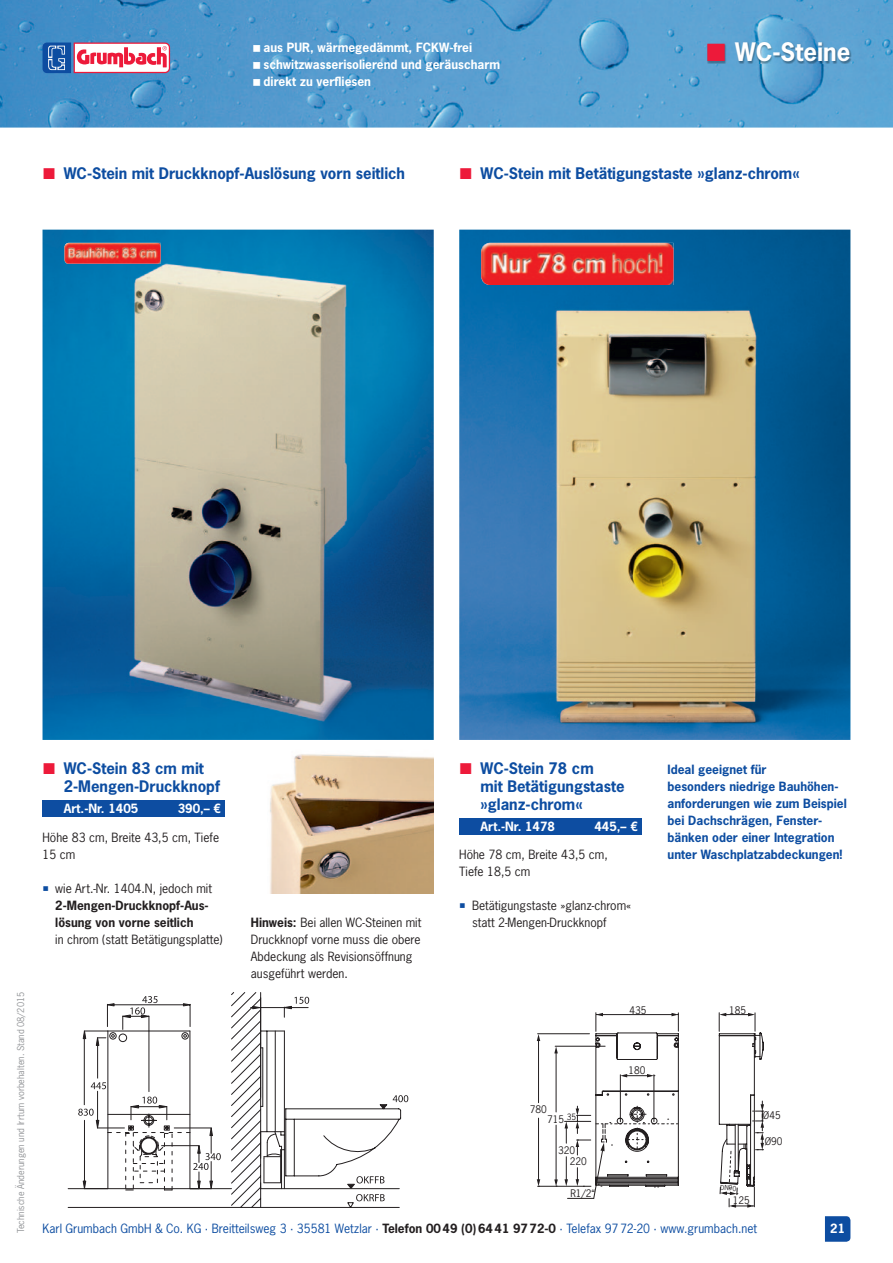
<style>
.page{position:relative;width:893px;height:1263px;background:#fff}
.page>*{position:absolute;margin:0;border:0;box-sizing:border-box;transform-origin:0 0}
.t1{font:700 24px "News Gothic Std";color:#fff}
.t2{font:700 15px/18px "News Gothic Std";color:#0d4da1}
.t3{font:12px/17px "News Gothic Std";color:#231f20}
.t4{font:700 12px/17px "News Gothic Std";color:#0d4da1}
.t5{font:700 12px/17px "News Gothic Std";color:#fff}
.t6{font:12px "News Gothic Std";color:#0d4da1}
.t7{font:700 12px/17px "News Gothic Std";color:#231f20}
.t8{font:9.9px "News Gothic Std";color:#231f20}
.t9{font:9px "News Gothic Std";color:#939598}
.t10{font:6.6px "News Gothic Std";color:#231f20}
.s1{color:#0d4da1}
.s2{font-weight:400}
.s3{font-weight:700}
.s4{font-weight:700;color:#231f20}
</style>
<div class="page">
<img style="left:0;top:0;width:893px;height:128px">
<svg style="left:43px;top:43px;width:127px;height:30px"></svg>
<svg style="left:825px;top:1216px;width:25px;height:26px"></svg>
<img style="left:707px;top:42px;width:144px;height:22px">
<div style="left:459px;top:819px;width:183px;height:16px;background:#0d4da1"></div>
<div style="left:43px;top:801px;width:182px;height:16px;background:#0d4da1"></div>
<img style="left:270px;top:754px;width:164px;height:139px">
<img style="left:43px;top:230px;width:391px;height:510px">
<img style="left:459px;top:230px;width:391px;height:510px">
<hr style="left:68px;top:1207px;width:331px;height:1px;background:#231f20">
<hr style="left:68px;top:1188px;width:163px;height:1px;background:#231f20">
<svg style="left:78px;top:992px;width:330px;height:216px"></svg>
<svg style="left:537px;top:1013px;width:227px;height:195px"></svg>
<img style="left:64px;top:243px;width:97px;height:21px">
<img style="left:481px;top:243px;width:192px;height:42px">
<svg style="left:707px;top:44px;width:18px;height:17px"></svg>
<svg style="left:253px;top:45px;width:7px;height:7px"></svg>
<svg style="left:253px;top:62px;width:7px;height:7px"></svg>
<svg style="left:253px;top:79px;width:7px;height:7px"></svg>
<p class="t5" style="left:264px;top:39px;width:238px">aus PUR, wärmegedämmt, FCKW-frei schwitzwasserisolierend und geräuscharm direkt zu verfliesen</p>
<h1 class="t1" style="left:735px;top:36px;width:117px">WC-Steine</h1>
<p class="t2" style="left:64px;top:164px;width:343px">WC-Stein mit Druckknopf-Auslösung vorn seitlich</p>
<p class="t2" style="left:480px;top:164px;width:321px">WC-Stein mit Betätigungstaste »glanz-chrom«</p>
<p class="t9" style="left:15px;top:1233px;width:243px;rotate:-90deg">Technische Änderungen und Irrtum vorbehalten. Stand 08/2015</p>
<p class="t2" style="left:64px;top:759px;width:158px">WC-Stein 83 cm mit<br>2-Mengen-Druckknopf</p>
<p class="t5" style="left:64px;top:800px;width:76px">Art.-Nr. 1405</p>
<p class="t5" style="left:178px;top:800px;width:45px">390,– €</p>
<p class="t3" style="left:43px;top:829px;width:178px">Höhe 83 cm, Breite 43,5 cm, Tiefe<br>15 cm</p>
<p class="t7" style="left:55px;top:880px;width:158px;text-indent:-13px"><span class="s1">○</span> <span class="s2">wie Art.-Nr. 1404.N, jedoch mit<br></span>2-Mengen-Druckknopf-Aus&shy;lösung von vorne seitlich</p>
<p class="t3" style="left:55px;top:931px;width:169px">in chrom (statt Betätigungsplatte)</p>
<p class="t3" style="left:251px;top:914px;width:172px"><span class="s3">Hinweis:</span> Bei allen WC-Steinen mit<br>Druckknopf vorne muss die obere<br>Abdeckung als Revisions öffnung ausgeführt werden.</p>
<p class="t2" style="left:480px;top:759px;width:146px">WC-Stein 78 cm<br>mit Betätigungstaste »glanz-chrom«</p>
<p class="t5" style="left:480px;top:818px;width:76px">Art.-Nr. 1478</p>
<p class="t5" style="left:594px;top:818px;width:45px">445,– €</p>
<p class="t3" style="left:459px;top:846px;width:150px">Höhe 78 cm, Breite 43,5 cm,<br>Tiefe 18,5 cm</p>
<p class="t3" style="left:472px;top:897px;width:161px;text-indent:-13px"><span class="s1">○</span> Betätigungstaste »glanz-chrom« statt 2-Mengen-Druckknopf</p>
<p class="t4" style="left:668px;top:761px;width:181px">Ideal geeignet für<br>besonders niedrige Bauhöhen&shy;anforderungen wie zum Beispiel bei Dachschrägen, Fenster&shy;bänken oder einer Integration unter Waschplatzabdeckungen!</p>
<p class="t8" style="left:629px;top:1004px;width:19px">435</p>
<p class="t8" style="left:628px;top:1063px;width:19px">180</p>
<p class="t8" style="left:729px;top:1004px;width:19px">185</p>
<p class="t8" style="left:530px;top:1103px;width:19px">780</p>
<p class="t8" style="left:547px;top:1112px;width:31px">715 <sup>35</sup></p>
<p class="t8" style="left:763px;top:1109px;width:19px">Ø45</p>
<p class="t8" style="left:765px;top:1135px;width:19px">Ø90</p>
<p class="t8" style="left:558px;top:1143px;width:19px">320</p>
<p class="t8" style="left:570px;top:1154px;width:19px">220</p>
<p class="t8" style="left:570px;top:1187px;width:26px">R1/2“</p>
<p class="t10" style="left:721px;top:1183px;width:17px;rotate:3deg">DN90</p>
<p class="t8" style="left:733px;top:1193px;width:19px">125</p>
<p class="t6" style="left:43px;top:1221px;width:716px">Karl Grumbach GmbH &amp; Co. KG · Breitteilsweg 3 · 35581 Wetzlar · <span class="s4">Telefon 00 49 (0) 64 41 97 72-0</span> · Telefax 97 72-20 · www.grumbach.net</p>
<p class="t5" style="left:830px;top:1220px;width:16px">21</p>
</div>
